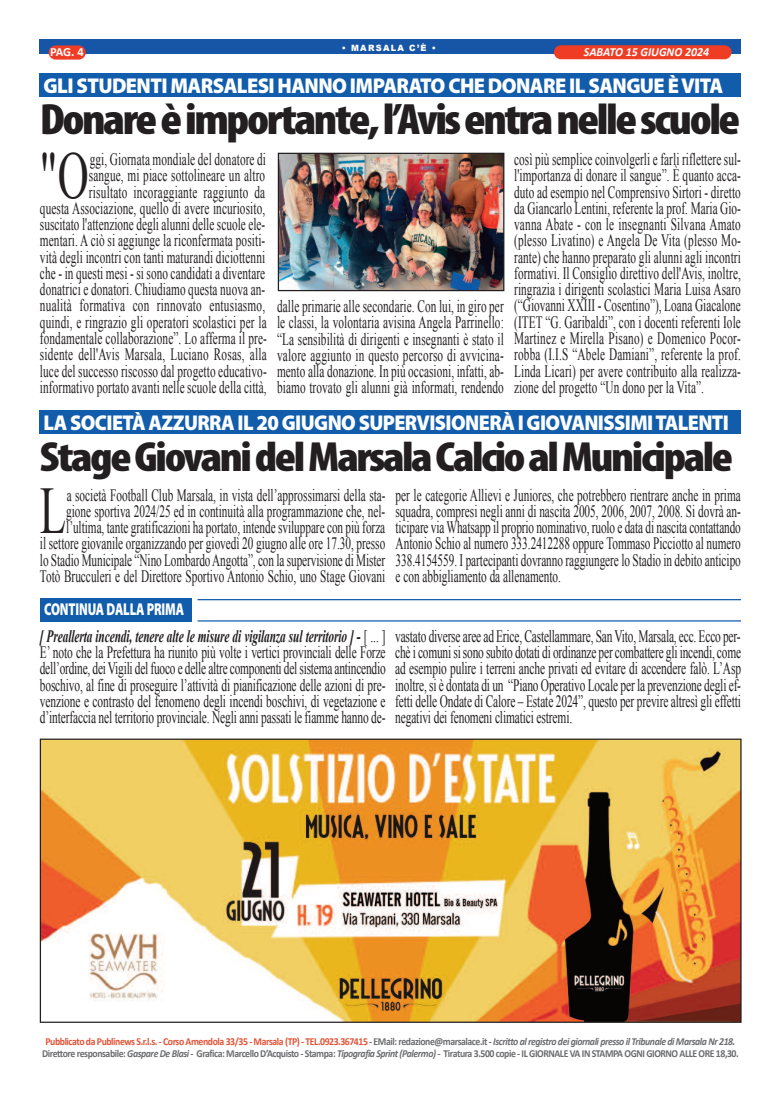
<style>
.page{position:relative;width:780px;height:1099px;background:#fff}
.page>*{position:absolute;margin:0;border:0;box-sizing:border-box;transform-origin:0 0}
.t1{font:66.5px "Times New Roman";color:#231f20;scale:.65 1}
.t2{font:900 condensed 44px "Myriad Pro";letter-spacing:-.05em;color:#231f20;scale:1.11 1}
.t3{font:900 condensed 42.38px "Myriad Pro";letter-spacing:-.05em;color:#231f20;scale:1.13 1}
.t4{font:900 21.5px "Myriad Pro";letter-spacing:-.03em;color:#fff;scale:.94 1}
.t5{font:900 21.5px "Myriad Pro";letter-spacing:-.03em;color:#fff;scale:.95 1}
.t6{font:17.38px/16.2px "Times New Roman";letter-spacing:.01em;color:#231f20;text-align:justify;scale:.65 1}
.t7{font:17.38px/16.2px "Times New Roman";letter-spacing:.01em;color:#231f20;text-align:justify;scale:.66 1}
.t8{font:900 17.25px "Myriad Pro";letter-spacing:-.01em;color:#fff;scale:.72 1}
.t9{font:700 12.5px "Calibri";color:#fff}
.t10{font:italic 700 12.38px "Calibri";color:#fff;scale:.96 1}
.t11{font:700 10.62px/12px "Calibri";letter-spacing:-.045em;color:#6c6d70;text-align:center;scale:.92 1}
.t12{font:900 8.62px "Arial";letter-spacing:.15em;color:#fff;scale:.96 1}
.s1{font-weight:700;font-style:italic}
.s2{color:#e15438}
.s3{font-style:italic}
</style>
<div class="page">
<div style="left:40px;top:39px;width:701px;height:14px;background:#1755a6"></div>
<div style="left:49px;top:45px;width:37px;height:15px;background:#ef3c25;border-radius:7px"></div>
<div style="left:554px;top:45px;width:177px;height:14px;background:#ef3c25;border-radius:7px"></div>
<img style="left:42px;top:740px;width:697px;height:280px">
<div style="left:40px;top:73px;width:701px;height:24px;background:#115cab"></div>
<div style="left:40px;top:410px;width:701px;height:24px;background:#115cab"></div>
<img style="left:280px;top:155px;width:222px;height:134px">
<div style="left:278px;top:153px;width:226px;height:138px;border:1px solid #231f20"></div>
<div style="left:40px;top:598px;width:151px;height:23px;background:#115cab"></div>
<hr style="left:197px;top:599px;width:544px;height:1px;background:#115cab">
<hr style="left:197px;top:620px;width:544px;height:1px;background:#115cab">
<p class="t12" style="left:341px;top:41px;width:100px">• MARSALA C’È •</p>
<p class="t9" style="left:50px;top:47px;width:35px">PAG. 4</p>
<p class="t10" style="left:584px;top:47px;width:132px">SABATO 15 GIUGNO 2024</p>
<p class="t5" style="left:44px;top:78px;width:716px">GLI STUDENTI MARSALESI HANNO IMPARATO CHE DONARE IL SANGUE ÈVITA</p>
<h2 class="t2" style="left:40px;top:104px;width:632px">Donareèimportante,l’Avisentranellescuole</h2>
<h1 class="t1" style="left:40px;top:138px;width:77px">"O</h1>
<p class="t6" style="left:40px;top:151px;width:350px;text-align:right">ggi, Giornata mondiale del donatore di<br>sangue, mi piace sottolineare un altro<br>risultato incoraggiante raggiunto da<br>questa Associazione, quello di avere incuriosito, suscitato l'attenzione degli alunni delle scuole ele&shy;mentari. A ciò si aggiunge la riconfermata positi&shy;vità degli incontri con tanti maturandi diciottenni che - in questi mesi - si sono candidati a diventare donatrici e donatori. Chiudiamo questa nuova an&shy;nualità formativa con rinnovato entusiasmo, quindi, e ringrazio gli operatori scolastici per la fondamentale collaborazione”. Lo afferma il pre&shy;sidente dell'Avis Marsala, Luciano Rosas, alla luce del successo riscosso dal progetto educativo&shy;informativo portato avanti nelle scuole della città,</p>
<p class="t6" style="left:277px;top:298px;width:350px">dalle primarie alle secondarie. Con lui, in giro per le classi, la volontaria avisina Angela Parrinello: “La sensibilità di dirigenti e insegnanti è stato il valore aggiunto in questo percorso di avvicina&shy;mento alla donazione. In più occasioni, infatti, ab&shy;biamo trovato gli alunni già informati, rendendo</p>
<p class="t6" style="left:514px;top:151px;width:350px">così più semplice coinvolgerli e farli riflettere sul&shy;l'importanza di donare il sangue”. È quanto acca&shy;duto ad esempio nel Comprensivo Sirtori - diretto da Giancarlo Lentini, referente la prof. Maria Gio&shy;vanna Abate - con le insegnanti Silvana Amato (plesso Livatino) e Angela De Vita (plesso Mo&shy;rante) che hanno preparato gli alunni agli incontri formativi. Il Consiglio direttivo dell'Avis, inoltre, ringrazia i dirigenti scolastici Maria Luisa Asaro (“Giovanni XXIII - Cosentino”), Loana Giacalone (ITET “G. Garibaldi”, con i docenti referenti Iole Martinez e Mirella Pisano) e Domenico Pocor&shy;robba (I.I.S “Abele Damiani”, referente la prof.<br>Linda Licari) per avere contribuito alla realizza&shy;zione del progetto “Un dono per la Vita”.</p>
<p class="t4" style="left:44px;top:415px;width:730px">LA SOCIETÀ AZZURRA IL 20 GIUGNO SUPERVISIONERÀ I GIOVANISSIMITALENTI</p>
<h3 class="t3" style="left:40px;top:442px;width:615px">StageGiovanidelMarsalaCalcioalMunicipale</h3>
<p class="t6" style="left:40px;top:486px;width:533px;text-align:right">a società Football Club Marsala, in vista dell’approssimarsi della sta&shy;gione sportiva 2024/25 ed in continuità alla programmazione che, nel&shy;l’ultima, tante gratificazioni ha portato, intende sviluppare con più forza<br>il settore giovanile organizzando per giovedì 20 giugno alle ore 17.30, presso lo Stadio Municipale “Nino Lombardo Angotta”, con la supervisione di Mister Totò Brucculeri e del Direttore Sportivo Antonio Schio, uno Stage Giovani</p>
<p class="t6" style="left:395px;top:486px;width:532px">per le categorie Allievi e Juniores, che potrebbero rientrare anche in prima squadra, compresi negli anni di nascita 2005, 2006, 2007, 2008. Si dovrà an&shy;ticipare via Whatsapp il proprio nominativo, ruolo e data di nascita contattando Antonio Schio al numero 333.2412288 oppure Tommaso Picciotto al numero 338.4154559. I partecipanti dovranno raggiungere lo Stadio in debito anticipo e con abbigliamento da allenamento.</p>
<h1 class="t1" style="left:40px;top:474px;width:42px">L</h1>
<p class="t8" style="left:44px;top:602px;width:196px">CONTINUA DALLA PRIMA</p>
<p class="t7" style="left:40px;top:628px;width:525px"><span class="s1">[ Preallerta incendi, tenere alte le misure di vigilanza sul territorio ] -</span> [ ... ] E’ noto che la Prefettura ha riunito più volte i vertici provinciali delle Forze dell’ordine, dei Vigili del fuoco e delle altre componenti del sistema antincendio boschivo, al fine di proseguire l’attività di pianificazione delle azioni di pre&shy;venzione e contrasto del fenomeno degli incendi boschivi, di vegetazione e d’interfaccia nel territorio provinciale. Negli anni passati le fiamme hanno de-</p>
<p class="t7" style="left:395px;top:628px;width:525px">vastato diverse aree ad Erice, Castellammare, San Vito, Marsala, ecc. Ecco per&shy;chè i comuni si sono subito dotati di ordinanze per combattere gli incendi, come ad esempio pulire i terreni anche privati ed evitare di accendere falò. L’Asp inoltre, si è dontata di un “Piano Operativo Locale per la prevenzione degli ef&shy;fetti delle Ondate di Calore – Estate 2024”, questo per previre altresì gli effetti negativi dei fenomeni climatici estremi.</p>
<p class="t11" style="left:42px;top:1035px;width:758px"><span class="s2">Pubblicato da Publinews S.r.l.s. - Corso Amendola 33/35 - Marsala (TP) - TEL.0923.367415</span> - EMail: redazione@marsalace.it - <span class="s3">Iscritto al registro dei giornali presso il Tribunale di Marsala Nr 218.<br></span>Direttore responsabile: <span class="s3">Gaspare De Blasi -</span> Grafica: Marcello D’Acquisto - Stampa: <span class="s3">Tipografia Sprint (Palermo) -</span> Tiratura 3.500 copie - IL GIORNALE VA IN STAMPA OGNI GIORNO ALLE ORE 18,30.</p>
</div>
